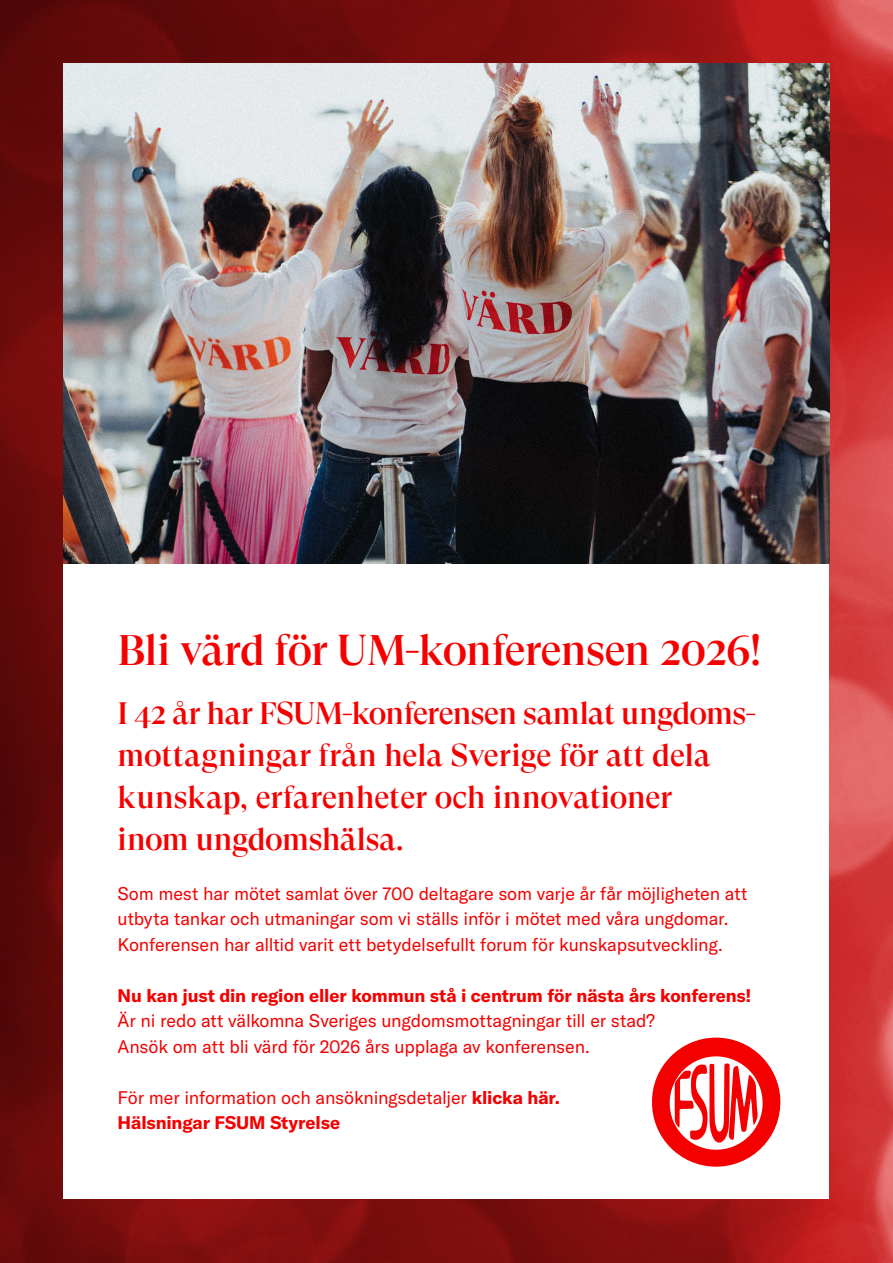
<style>
.page{position:relative;width:893px;height:1263px;background:#fff}
.page>*{position:absolute;margin:0;border:0;box-sizing:border-box;transform-origin:0 0}
.Rubrik{font:500 43.5px "GT Super Display";letter-spacing:-.02em;color:#f50000}
.Rubrik-2{font:500 31.5px/42px "GT Super Display";letter-spacing:-.01em;color:#f50000}
.Brödtext{font:18px/25.5px "GT America";letter-spacing:-.01em;color:#f50000}
.Brödtext-2{font:700 18px "GT America";letter-spacing:-.005em;color:#f50000}
.s1{font-weight:700}
</style>
<div class="page">
<img style="left:0;top:0;width:893px;height:1263px">
<div style="left:64px;top:563px;width:765px;height:636px;background:#fff"></div>
<img style="left:64px;top:64px;width:765px;height:499px">
<svg style="left:652px;top:1037px;width:129px;height:130px"></svg>
<p class="Rubrik" style="left:118px;top:627px;width:646px">Bli värd för UM-konferensen 2026!</p>
<p class="Rubrik-2" style="left:118px;top:693px;width:640px">I 42 år har FSUM-konferensen samlat ungdoms&shy;mottagningar från hela Sverige för att dela kunskap, erfarenheter och innovationer</p>
<p class="Rubrik-2" style="left:118px;top:819px;width:287px">inom ungdomshälsa.</p>
<p class="Brödtext" style="left:118px;top:880px;width:631px">Som mest har mötet samlat över 700 deltagare som varje år får möjligheten att utbyta tankar och utmaningar som vi ställs inför i mötet med våra ungdomar.<br>Konferensen har alltid varit ett betydelsefullt forum för kunskapsutveckling.</p>
<p class="Brödtext-2" style="left:118px;top:984px;width:635px">Nu kan just din region eller kommun stå i centrum för nästa års konferens!</p>
<p class="Brödtext" style="left:118px;top:1008px;width:539px">Är ni redo att välkomna Sveriges ungdomsmottagningar till er stad?</p>
<p class="Brödtext" style="left:118px;top:1033px;width:474px">Ansök om att bli värd för 2026 års upplaga av konferensen.</p>
<p class="Brödtext" style="left:118px;top:1084px;width:444px">För mer information och ansökningsdetaljer <span class="s1">klicka här.</span></p>
<p class="Brödtext-2" style="left:118px;top:1111px;width:224px">Hälsningar FSUM Styrelse</p>
</div>
